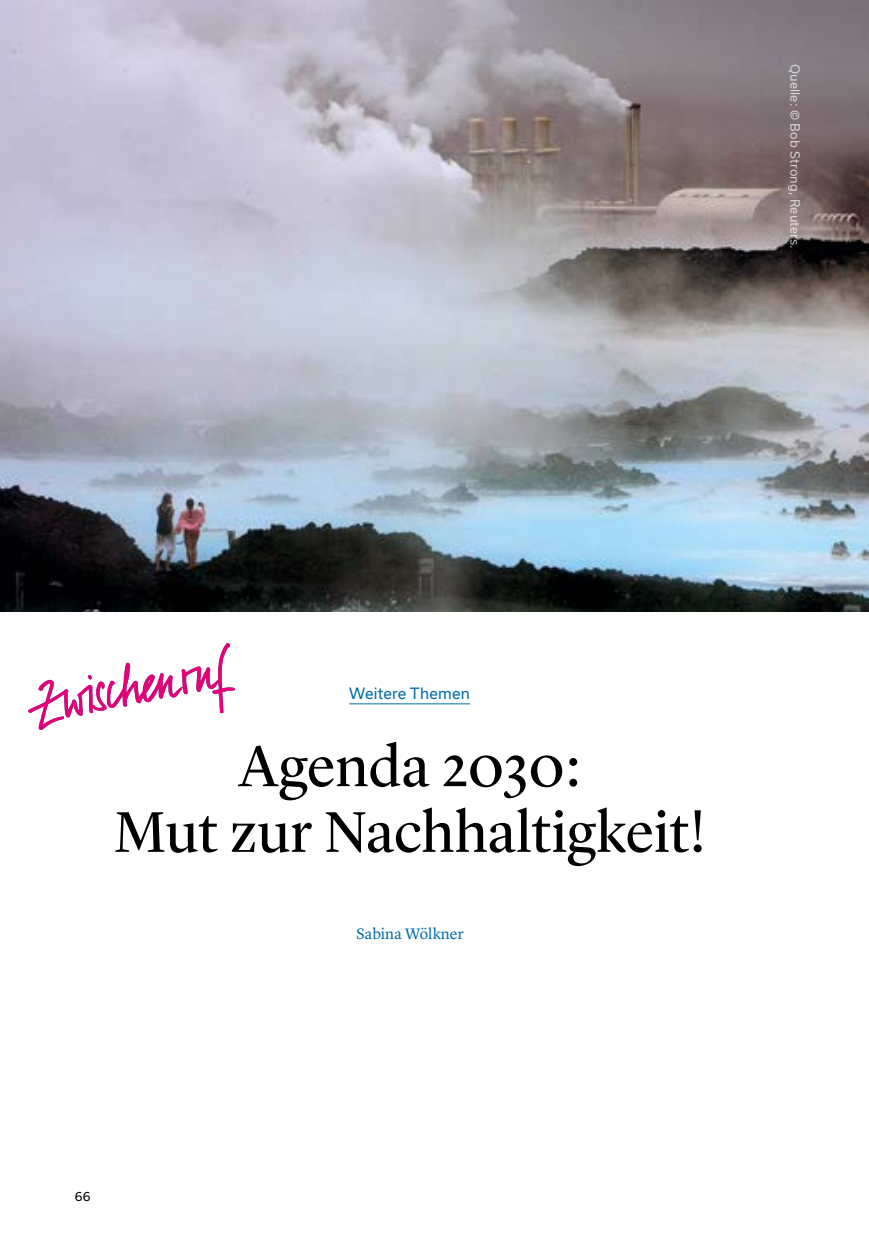
<style>
.page{position:relative;width:869px;height:1246px;background:#fff}
.page>*{position:absolute;margin:0;border:0;box-sizing:border-box;transform-origin:0 0}
.Header1{font:59.5px/65.6px "Lyon Display";color:#000;text-align:center}
.Author{font:15.75px "Lyon Text";color:#006ca6}
.t1{font:14.88px "Usual";letter-spacing:.015em;color:#006ca6}
.t2{font:12.25px "Usual";letter-spacing:.015em;color:#fff}
.t3{font:12.25px "Usual";color:#000}
</style>
<div class="page">
<hr style="left:349px;top:703px;width:121px;height:1px;background:#006ca6">
<img style="left:0;top:0;width:868px;height:611px">
<svg style="left:28px;top:643px;width:207px;height:87px"></svg>
<p class="t2" style="left:801px;top:64px;width:187px;rotate:90deg">Quelle: © Bob Strong, Reuters.</p>
<p class="t1" style="left:349px;top:684px;width:122px">Weitere Themen</p>
<p class="Header1" style="left:113px;top:728px;width:593px">Agenda 2030:<br>Mut zur Nachhaltigkeit!</p>
<p class="Author" style="left:356px;top:921px;width:109px">Sabina Wölkner</p>
<p class="t3" style="left:75px;top:1188px;width:17px">66</p>
</div>
